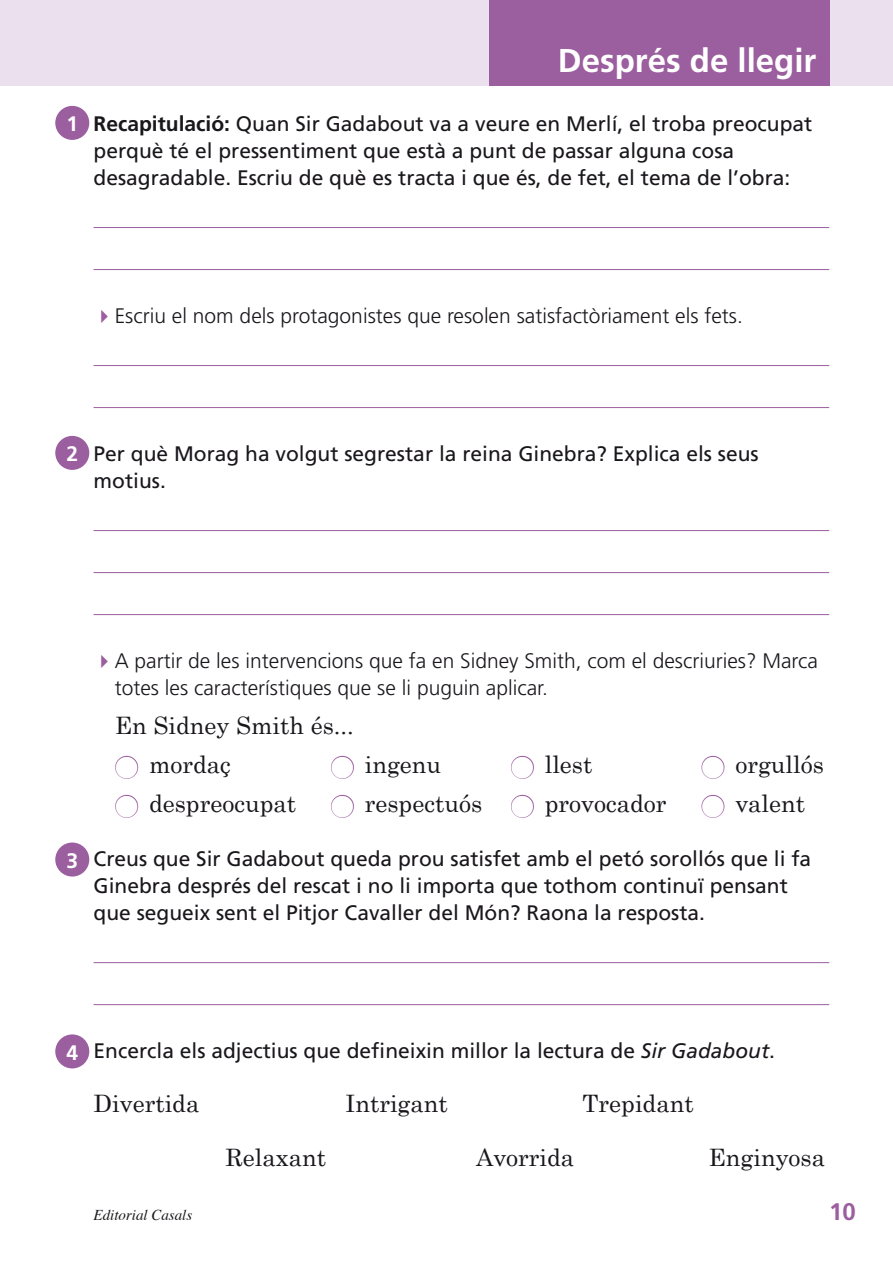
<style>
.page{position:relative;width:893px;height:1263px;background:#fff}
.page>*{position:absolute;margin:0;border:0;box-sizing:border-box;transform-origin:0 0}
.t1{font:700 33px "Frutiger";color:#fff}
.t2{font:24px "Century Schoolbook";color:#1a171c}
.t3{font:700 24px "Frutiger";color:#9b5e9e}
.t4{font:21px/27px "Frutiger";color:#1a171c}
.t5{font:300 21px/27px "Frutiger";color:#1a171c}
.t6{font:700 21px "Frutiger";color:#fff}
.t7{font:italic 15px "Times";color:#1a171c}
.s1{font-weight:700}
.s2{color:#9b5e9e}
.s3{color:#fff}
.s4{font-style:italic}
</style>
<div class="page">
<div style="left:0;top:0;width:893px;height:85px;background:#eae0ee"></div>
<div style="left:489px;top:0;width:340px;height:85px;background:#9b5e9e"></div>
<hr style="left:94px;top:227px;width:735px;height:1px;background:#9b5e9e">
<hr style="left:94px;top:269px;width:735px;height:1px;background:#9b5e9e">
<hr style="left:94px;top:365px;width:735px;height:1px;background:#9b5e9e">
<hr style="left:94px;top:407px;width:735px;height:1px;background:#9b5e9e">
<hr style="left:94px;top:530px;width:735px;height:1px;background:#9b5e9e">
<hr style="left:94px;top:572px;width:735px;height:1px;background:#9b5e9e">
<hr style="left:94px;top:614px;width:735px;height:1px;background:#9b5e9e">
<hr style="left:94px;top:962px;width:735px;height:1px;background:#9b5e9e">
<hr style="left:94px;top:1004px;width:735px;height:1px;background:#9b5e9e">
<svg style="left:115px;top:755px;width:24px;height:24px"></svg>
<svg style="left:331px;top:755px;width:23px;height:24px"></svg>
<svg style="left:511px;top:755px;width:23px;height:24px"></svg>
<svg style="left:701px;top:755px;width:24px;height:24px"></svg>
<svg style="left:115px;top:794px;width:24px;height:24px"></svg>
<svg style="left:331px;top:794px;width:23px;height:24px"></svg>
<svg style="left:511px;top:794px;width:23px;height:24px"></svg>
<svg style="left:701px;top:794px;width:24px;height:24px"></svg>
<div style="left:55px;top:106px;width:34px;height:34px;background:#9b5e9e;border-radius:50%"></div>
<div style="left:55px;top:436px;width:34px;height:34px;background:#9b5e9e;border-radius:50%"></div>
<div style="left:55px;top:842px;width:34px;height:34px;background:#9b5e9e;border-radius:50%"></div>
<div style="left:55px;top:1034px;width:34px;height:34px;background:#9b5e9e;border-radius:50%"></div>
<p class="t6" style="left:66px;top:111px;width:13px">1</p>
<h1 class="t1" style="left:558px;top:41px;width:260px">Després de llegir</h1>
<p class="t4" style="left:94px;top:110px;width:720px"><span class="s1">Recapitulació:</span> Quan Sir Gadabout va a veure en Merlí, el troba preocupat perquè té el pressentiment que està a punt de passar alguna cosa desagradable. Escriu de què es tracta i que és, de fet, el tema de l’obra:</p>
<p class="t5" style="left:94px;top:302px;width:651px"><span class="s2">✔</span>Escriu el nom dels protagonistes que resolen satisfactòriament els fets.</p>
<p class="t6" style="left:66px;top:441px;width:13px">2</p>
<p class="t4" style="left:94px;top:440px;width:667px">Per què Morag ha volgut segrestar la reina Ginebra? Explica els seus motius.</p>
<p class="t6" style="left:66px;top:848px;width:13px">3</p>
<p class="t5" style="left:115px;top:647px;width:705px;text-indent:-21px"><span class="s2">✔</span>A partir de les intervencions que fa en Sidney Smith, com el descriuries? Marca totes les característiques que se li puguin aplicar.</p>
<p class="t2" style="left:115px;top:710px;width:241px">En Sidney Smith és...</p>
<p class="t2" style="left:115px;top:749px;width:117px"><span class="s3">●</span> mordaç</p>
<p class="t2" style="left:331px;top:749px;width:112px"><span class="s3">●</span> ingenu</p>
<p class="t2" style="left:511px;top:749px;width:83px"><span class="s3">●</span> llest</p>
<p class="t2" style="left:701px;top:749px;width:124px"><span class="s3">●</span> orgullós</p>
<p class="t2" style="left:115px;top:788px;width:692px"><span class="s3">●</span> despreocupat <span class="s3">●</span> respectuós <span class="s3">●</span> provocador <span class="s3">●</span> valent</p>
<p class="t4" style="left:94px;top:845px;width:719px">Creus que Sir Gadabout queda prou satisfet amb el petó sorollós que li fa<br>Ginebra després del rescat i no li importa que tothom continuï pensant que segueix sent el Pitjor Cavaller del Món? Raona la resposta.</p>
<p class="t6" style="left:66px;top:1040px;width:13px">4</p>
<p class="t4" style="left:94px;top:1037px;width:683px">Encercla els adjectius que defineixin millor la lectura de <span class="s4">Sir Gadabout</span>.</p>
<p class="t2" style="left:94px;top:1088px;width:107px">Divertida</p>
<p class="t2" style="left:346px;top:1088px;width:104px">Intrigant</p>
<p class="t2" style="left:583px;top:1088px;width:113px">Trepidant</p>
<p class="t2" style="left:226px;top:1142px;width:102px">Relaxant</p>
<p class="t2" style="left:476px;top:1142px;width:100px">Avorrida</p>
<p class="t2" style="left:709px;top:1142px;width:118px">Enginyosa</p>
<p class="t7" style="left:94px;top:1202px;width:100px">Editorial Casals</p>
<p class="t3" style="left:829px;top:1198px;width:28px">10</p>
</div>
